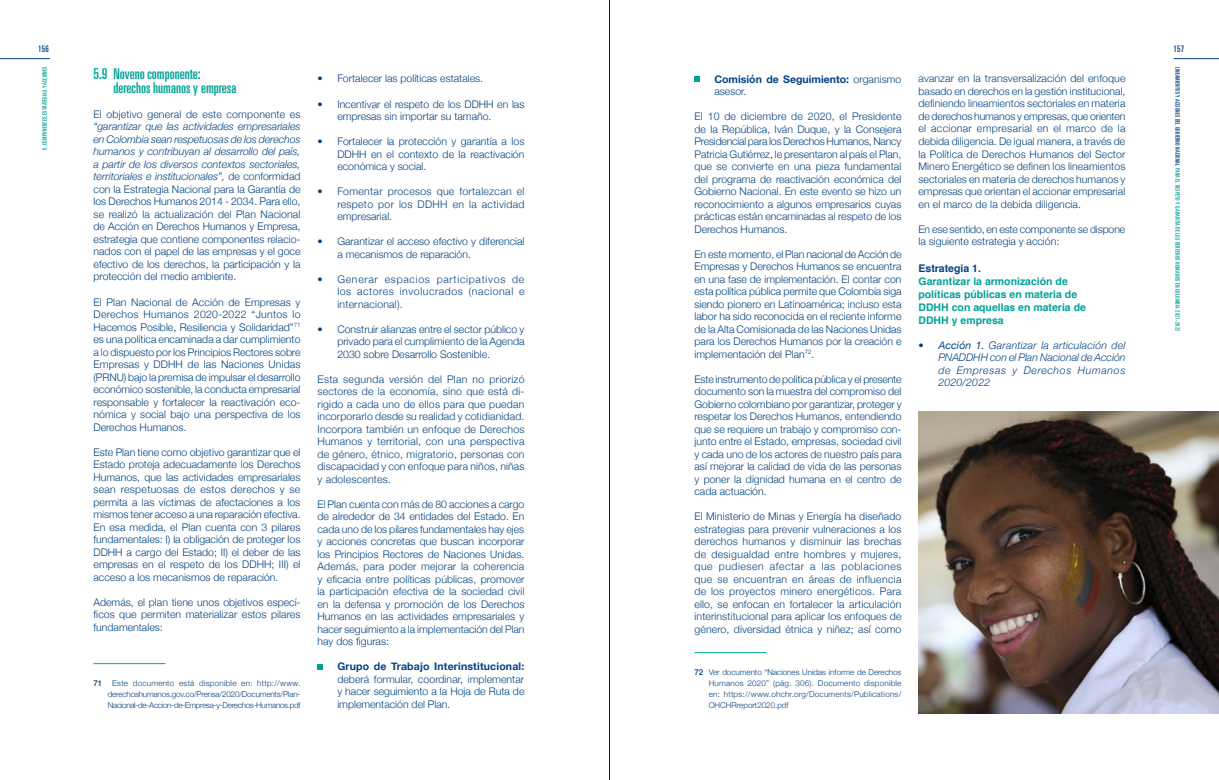
<style>
.page{position:relative;width:1219px;height:780px;background:#fff}
.page>*{position:absolute;margin:0;border:0;box-sizing:border-box;transform-origin:0 0}
.t1{font:ultra-condensed 15px/14px "Univers LT Std";color:#00a198}
.t2{font:300 10.5px/12.5px "Helvetica Neue";color:#004180;text-align:justify}
.t3{font:italic 300 10.5px/12.5px "Helvetica Neue";letter-spacing:.045em;color:#004180;text-align:justify}
.t4{font:700 10.5px/13px "Helvetica";color:#00a198}
.t5{font:700 10.5px/12.5px "Helvetica Neue";letter-spacing:.015em;color:#004180}
.t6{font:700 10.5px "Helvetica";color:#004180}
.t7{font:ultra-condensed 9px "Univers LT Std";letter-spacing:.03em;color:#004180}
.t8{font:300 8px/11px "Helvetica Neue";letter-spacing:-.015em;color:#004180;text-align:justify}
.t9{font:ultra-condensed 6px "Univers LT Std";letter-spacing:.03em;color:#00a198}
.s1{color:#004180}
.s2{font-style:italic}
.s3{font-weight:300}
.s4{font-weight:500}
.s5{font-weight:400}
</style>
<div class="page">
<hr style="left:0;top:58px;width:50px;height:1px;background:#004180">
<hr style="left:1174px;top:58px;width:45px;height:1px;background:#004180">
<hr style="left:94px;top:663px;width:72px;height:1px;background:#00a198">
<svg style="left:317px;top:664px;width:6px;height:5px"></svg>
<svg style="left:694px;top:77px;width:6px;height:5px"></svg>
<hr style="left:694px;top:652px;width:72px;height:1px;background:#00a198">
<img style="left:918px;top:412px;width:301px;height:301px">
<hr style="left:609px;top:0;width:1px;height:780px;background:#1d1d1b">
<p class="t7" style="left:38px;top:44px;width:12px">156</p>
<p class="t7" style="left:1174px;top:44px;width:12px">157</p>
<p class="t9" style="left:41px;top:149px;width:84px;rotate:-90deg">5. COMPONENTES, ESTRATEGIAS Y ACCIONES</p>
<p class="t9" style="left:1181px;top:66px;width:266px;rotate:90deg"><span class="s1">LINEAMIENTOS Y ACCIONES DEL GOBIERNO NACIONAL</span> PARA EL RESPETO Y GARANTÍA DE LOS DERECHOS HUMANOS EN COLOMBIA 2021-2022</p>
<h1 class="t1" style="left:114px;top:66px;width:124px;text-indent:-20px">5.9 Noveno componente: derechos humanos y empresa</h1>
<p class="t2" style="left:94px;top:107px;width:209px">El objetivo general de este componente es</p>
<p class="t2" style="left:94px;top:120px;width:208px"><span class="s2">“garantizar que las actividades empresariales en Colombia sean respetuosas de los derechos humanos y contribuyan al desarrollo del país, a partir de los diversos contextos sectoriales, territoriales e institucionales”,</span> de conformidad con la Estrategia Nacional para la Garantía de los Derechos Humanos 2014 - 2034. Para ello, se realizó la actualización del Plan Nacional de Acción en Derechos Humanos y Empresa, estrategia que contiene componentes relacio&shy;nados con el papel de las empresas y el goce efectivo de los derechos, la participación y la protección del medio ambiente.</p>
<p class="t2" style="left:94px;top:295px;width:209px">El Plan Nacional de Acción de Empresas y Derechos Humanos 2020-2022 “Juntos lo Hacemos Posible, Resiliencia y Solidaridad”<sup>71 </sup>es una política encaminada a dar cumplimiento a lo dispuesto por los Principios Rectores sobre Empresas y DDHH de las Naciones Unidas (PRNU) bajo la premisa de impulsar el desarrollo económico sostenible, la conducta empresarial responsable y fortalecer la reactivación eco&shy;nómica y social bajo una perspectiva de los Derechos Humanos.</p>
<p class="t2" style="left:94px;top:445px;width:208px">Este Plan tiene como objetivo garantizar que el Estado proteja adecuadamente los Derechos Humanos, que las actividades empresariales sean respetuosas de estos derechos y se permita a las víctimas de afectaciones a los mismos tener acceso a una reparación efectiva.<br>En esa medida, el Plan cuenta con 3 pilares fundamentales: I) la obligación de proteger los DDHH a cargo del Estado; II) el deber de las empresas en el respeto de los DDHH; III) el acceso a los mecanismos de reparación.</p>
<p class="t2" style="left:94px;top:595px;width:208px">Además, el plan tiene unos objetivos especí&shy;ficos que permiten materializar estos pilares fundamentales:</p>
<p class="t5" style="left:714px;top:73px;width:189px">Comisión de Seguimiento: <span class="s3">organismo asesor.</span></p>
<p class="t2" style="left:694px;top:109px;width:209px">El 10 de diciembre de 2020, el Presidente de la República, Iván Duque, y la Consejera Presidencial para los Derechos Humanos, Nancy Patricia Gutiérrez, le presentaron al país el Plan, que se convierte en una pieza fundamental del programa de reactivación económica del Gobierno Nacional. En este evento se hizo un reconocimiento a algunos empresarios cuyas prácticas están encaminadas al respeto de los Derechos Humanos.</p>
<p class="t2" style="left:694px;top:247px;width:209px">En este momento, el Plan nacional de Acción de Empresas y Derechos Humanos se encuentra en una fase de implementación. El contar con esta política pública permite que Colombia siga siendo pionero en Latinoamérica; incluso esta labor ha sido reconocida en el reciente informe de la Alta Comisionada de las Naciones Unidas para los Derechos Humanos por la creación e implementación del Plan<sup>72</sup>.</p>
<p class="t2" style="left:694px;top:372px;width:209px">Este instrumento de política pública y el presente documento son la muestra del compromiso del Gobierno colombiano por garantizar, proteger y respetar los Derechos Humanos, entendiendo que se requiere un trabajo y compromiso con&shy;junto entre el Estado, empresas, sociedad civil y cada uno de los actores de nuestro país para así mejorar la calidad de vida de las personas y poner la dignidad humana en el centro de cada actuación.</p>
<p class="t2" style="left:694px;top:509px;width:209px">El Ministerio de Minas y Energía ha diseñado estrategias para prevenir vulneraciones a los derechos humanos y disminuir las brechas de desigualdad entre hombres y mujeres, que pudiesen afectar a las poblaciones que se encuentran en áreas de influencia de los proyectos minero energéticos. Para ello, se enfocan en fortalecer la articulación interinstitucional para aplicar los enfoques de género, diversidad étnica y niñez; así como</p>
<p class="t8" style="left:709px;top:665px;width:194px;text-indent:-14px"><span class="s4">72</span> Ver documento “Naciones Unidas informe de Derechos Humanos 2020” (pág. 306). Documento disponible en: https://www.ohchr.org/Documents/Publications/ OHCHRreport2020.pdf</p>
<p class="t2" style="left:317px;top:72px;width:167px">• Fortalecer las políticas estatales.</p>
<p class="t2" style="left:337px;top:97px;width:189px;text-indent:-20px">• Incentivar el respeto de los DDHH en las empresas sin importar su tamaño.</p>
<p class="t2" style="left:337px;top:134px;width:189px;text-indent:-20px">• Fortalecer la protección y garantía a los DDHH en el contexto de la reactivación económica y social.</p>
<p class="t2" style="left:337px;top:184px;width:189px;text-indent:-20px">• Fomentar procesos que fortalezcan el respeto por los DDHH en la actividad empresarial.</p>
<p class="t2" style="left:337px;top:234px;width:189px;text-indent:-20px">• Garantizar el acceso efectivo y diferencial a mecanismos de reparación.</p>
<p class="t2" style="left:337px;top:272px;width:189px;text-indent:-20px">• Generar espacios participativos de los actores involucrados (nacional e internacional).</p>
<p class="t2" style="left:337px;top:322px;width:189px;text-indent:-20px">• Construir alianzas entre el sector público y privado para el cumplimiento de la Agenda 2030 sobre Desarrollo Sostenible.</p>
<p class="t2" style="left:317px;top:372px;width:209px">Esta segunda versión del Plan no priorizó sectores de la economía, sino que está di&shy;rigido a cada uno de ellos para que puedan incorporarlo desde su realidad y cotidianidad.<br>Incorpora también un enfoque de Derechos Humanos y territorial, con una perspectiva de género, étnico, migratorio, personas con discapacidad y con enfoque para niños, niñas y adolescentes.</p>
<p class="t2" style="left:317px;top:497px;width:209px">El Plan cuenta con más de 80 acciones a cargo de alrededor de 34 entidades del Estado. En cada uno de los pilares fundamentales hay ejes y acciones concretas que buscan incorporar los Principios Rectores de Naciones Unidas.<br>Además, para poder mejorar la coherencia y eficacia entre políticas públicas, promover la participación efectiva de la sociedad civil en la defensa y promoción de los Derechos Humanos en las actividades empresariales y hacer seguimiento a la implementación del Plan hay dos figuras:</p>
<p class="t5" style="left:337px;top:660px;width:188px">Grupo de Trabajo Interinstitucional:</p>
<p class="t2" style="left:337px;top:672px;width:189px">deberá formular, coordinar, implementar y hacer seguimiento a la Hoja de Ruta de implementación del Plan.</p>
<p class="t2" style="left:918px;top:72px;width:209px">avanzar en la transversalización del enfoque basado en derechos en la gestión institucional, definiendo lineamientos sectoriales en materia de derechos humanos y empresas, que orienten el accionar empresarial en el marco de la debida diligencia. De igual manera, a través de la Política de Derechos Humanos del Sector Minero Energético se definen los lineamientos sectoriales en materia de derechos humanos y empresas que orientan el accionar empresarial en el marco de la debida diligencia.</p>
<p class="t2" style="left:918px;top:222px;width:208px">En ese sentido, en este componente se dispone la siguiente estrategia y acción:</p>
<p class="t6" style="left:918px;top:259px;width:64px">Estrategia 1.</p>
<p class="t4" style="left:918px;top:274px;width:169px">Garantizar la armonización de políticas públicas en materia de<br>DDHH con aquellas en materia de<br>DDHH y empresa</p>
<p class="t3" style="left:938px;top:338px;width:189px;text-indent:-20px"><span class="s5">• Acción 1.</span> Garantizar la articulación del PNADDHH con el Plan Nacional de Acción de Empresas y Derechos Humanos 2020/2022</p>
<p class="t8" style="left:108px;top:676px;width:194px;text-indent:-14px"><span class="s4">71</span> Este documento está disponible en: http://www. derechoshumanos.gov.co/Prensa/2020/Documents/Plan-Nacional-de-Accion-de-Empresa-y-Derechos-Humanos.pdf</p>
</div>
